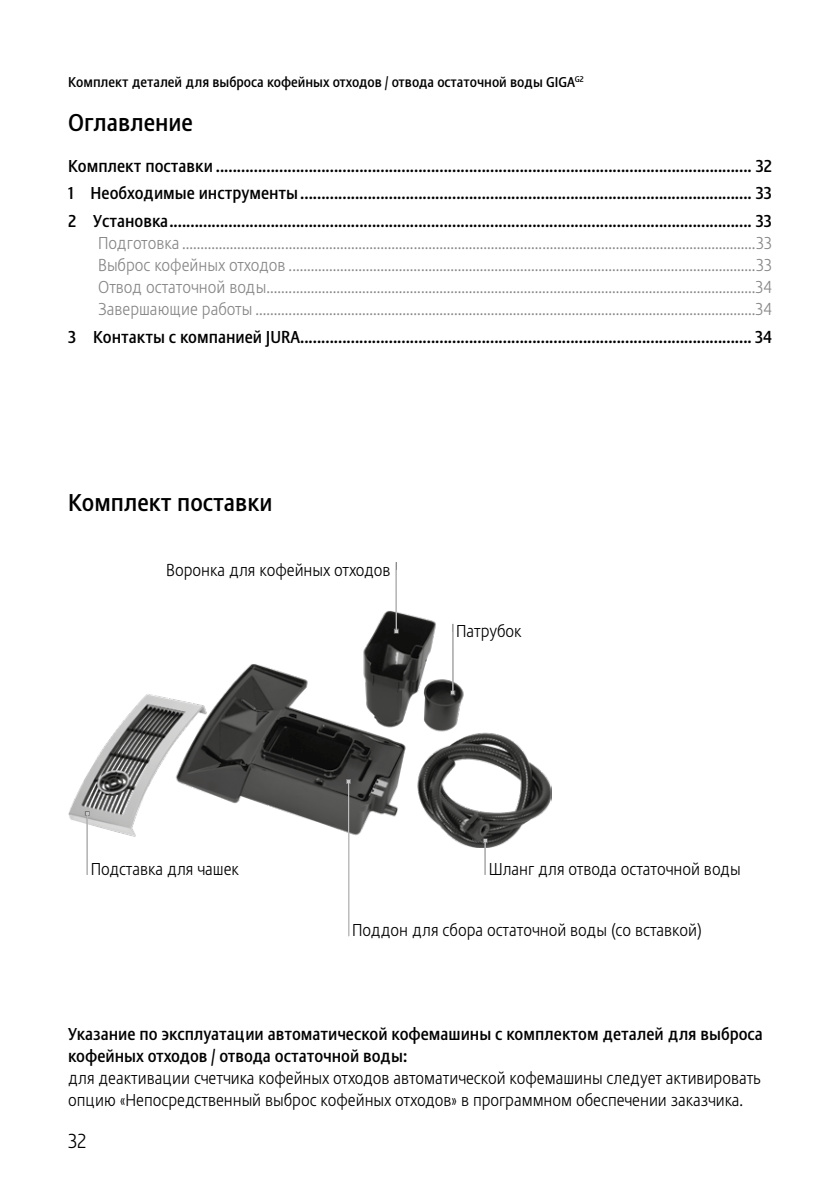
<style>
.page{position:relative;width:840px;height:1191px;background:#fff}
.page>*{position:absolute;margin:0;border:0;box-sizing:border-box;transform-origin:0 0}
.t1{font:24px "Stalemate Pro 2 J Medium";color:#000}
.t2{font:20px "Stalemate Pro 2 J Light";color:#000}
.t3{font:17px/27.6px "Stalemate Pro 2 J Medium";color:#000}
.t4{font:17px/22px "Stalemate Pro 2 J Light";color:#878787;text-align:justify}
.t5{font:17px/22px "Stalemate Pro 2 J Light";color:#000}
.t6{font:14px "Stalemate Pro 2 J Medium";color:#000}
</style>
<div class="page">
<img style="left:68px;top:610px;width:482px;height:237px">
<hr style="left:484px;top:841px;width:1px;height:34px;background:#c6c6c6">
<svg style="left:482px;top:838px;width:5px;height:5px"></svg>
<hr style="left:87px;top:813px;width:1px;height:62px;background:#c6c6c6">
<svg style="left:85px;top:811px;width:5px;height:5px"></svg>
<hr style="left:348px;top:781px;width:1px;height:155px;background:#c6c6c6">
<svg style="left:346px;top:779px;width:5px;height:4px"></svg>
<hr style="left:395px;top:562px;width:1px;height:69px;background:#7c7b7b">
<hr style="left:396px;top:570px;width:1px;height:61px;background:#c6c6c6">
<svg style="left:393px;top:628px;width:5px;height:5px"></svg>
<hr style="left:452px;top:624px;width:1px;height:69px;background:#7c7b7b">
<hr style="left:452px;top:631px;width:1px;height:62px;background:#c6c6c6">
<svg style="left:450px;top:690px;width:5px;height:5px"></svg>
<p class="t6" style="left:68px;top:73px;width:517px">Комплект деталей для выброса кофейных отходов / отвода остаточной воды GIGA<sup>G2</sup></p>
<h1 class="t1" style="left:68px;top:109px;width:126px">Оглавление</h1>
<p class="t3" style="left:68px;top:152px;width:705px;text-align:justify">Комплект поставки ............................................................................................................................... 32<br>1 Необходимые инструменты........................................................................................................... 33<br>2 Установка.......................................................................................................................................... 33</p>
<p class="t4" style="left:98px;top:232px;width:675px">Подготовка ............................................................................................................................................................33<br>Выброс кофейных отходов ...............................................................................................................................33<br>Отвод остаточной воды.....................................................................................................................................34<br>Завершающие работы ........................................................................................................................................34</p>
<p class="t3" style="left:68px;top:323px;width:705px">3 Контакты с компанией JURA........................................................................................................... 34</p>
<h1 class="t1" style="left:68px;top:488px;width:206px">Комплект поставки</h1>
<p class="t5" style="left:166px;top:559px;width:225px">Воронка для кофейных отходов</p>
<p class="t5" style="left:456px;top:620px;width:67px">Патрубок</p>
<p class="t5" style="left:91px;top:858px;width:150px">Подставка для чашек</p>
<p class="t5" style="left:488px;top:858px;width:253px">Шланг для отвода остаточной воды</p>
<p class="t5" style="left:352px;top:919px;width:351px">Поддон для сбора остаточной воды (со вставкой)</p>
<p class="t3" style="left:68px;top:1023px;width:696px;line-height:22px">Указание по эксплуатации автоматической кофемашины с комплектом деталей для выброса кофейных отходов / отвода остаточной воды:</p>
<p class="t5" style="left:68px;top:1067px;width:694px">для деактивации счетчика кофейных отходов автоматической кофемашины следует активировать опцию «Непосредственный выброс кофейных отходов» в программном обеспечении заказчика.</p>
<p class="t2" style="left:68px;top:1129px;width:20px">32</p>
</div>
